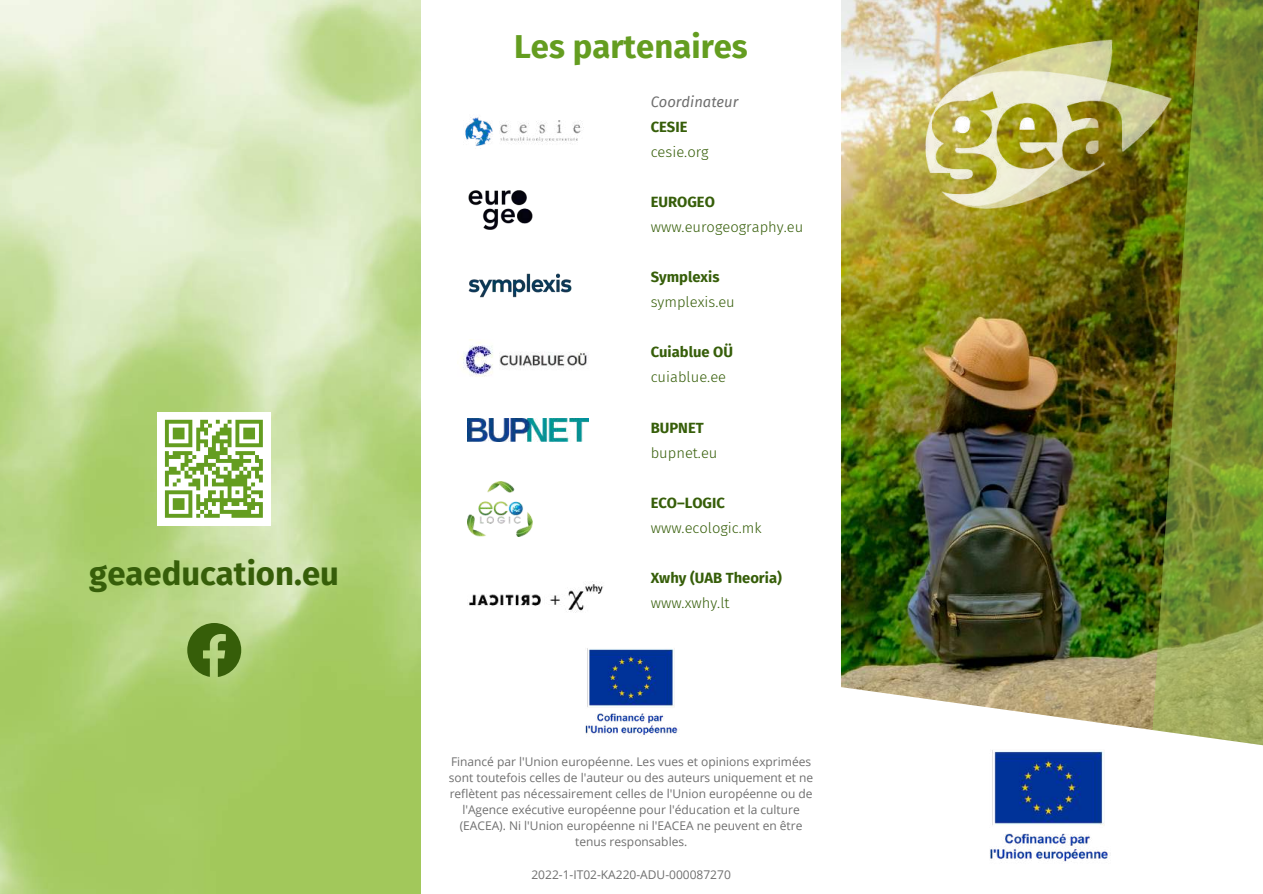
<style>
.page{position:relative;width:1263px;height:894px;background:#fff}
.page>*{position:absolute;margin:0;border:0;box-sizing:border-box;transform-origin:0 0}
.t1{font:700 32.85px "Fira Sans";color:#365e09}
.t2{font:700 32.85px "Fira Sans";color:#649d20}
.t3{font:300 14.7px "Fira Sans";color:#365e09}
.t4{font:700 14.7px "Fira Sans";color:#365e09}
.t5{font:italic 14.7px "Fira Sans";color:#6f6f6f}
.t6{font:12px/16px "Open Sans";color:#6f6f6f;text-align:center}
</style>
<div class="page">
<img style="left:841px;top:0;width:307px;height:560px">
<svg style="left:1148px;top:0;width:115px;height:560px;background:#6f8427"></svg>
<img style="left:893px;top:36px;width:311px;height:176px">
<img style="left:575px;top:560px;width:688px;height:186px">
<img style="left:0;top:0;width:421px;height:893px">
<div style="left:157px;top:412px;width:114px;height:113px;background:#fff"></div>
<svg style="left:165px;top:419px;width:98px;height:98px"></svg>
<svg style="left:204px;top:513px;width:16px;height:4px"></svg>
<hr style="left:232px;top:513px;width:31px;height:4px;background:#649d20">
<img style="left:461px;top:339px;width:126px;height:38px">
<img style="left:469px;top:581px;width:135px;height:31px">
<img style="left:468px;top:190px;width:65px;height:40px">
<img style="left:468px;top:481px;width:64px;height:55px">
<img style="left:468px;top:418px;width:120px;height:24px">
<img style="left:468px;top:273px;width:104px;height:25px">
<img style="left:465px;top:117px;width:119px;height:29px">
<svg style="left:187px;top:622px;width:54px;height:54px;background:#678b37"></svg>
<img style="left:984px;top:737px;width:129px;height:125px">
<img style="left:580px;top:638px;width:101px;height:106px">
<h1 class="t1" style="left:89px;top:553px;width:251px">geaeducation.eu</h1>
<h1 class="t2" style="left:514px;top:27px;width:235px">Les partenaires</h1>
<p class="t5" style="left:651px;top:93px;width:89px">Coordinateur</p>
<p class="t4" style="left:651px;top:118px;width:38px">CESIE</p>
<p class="t3" style="left:651px;top:143px;width:59px">cesie.org</p>
<p class="t4" style="left:651px;top:193px;width:66px">EUROGEO</p>
<p class="t3" style="left:651px;top:218px;width:154px">www.eurogeography.eu</p>
<p class="t4" style="left:651px;top:268px;width:70px">Symplexis</p>
<p class="t3" style="left:651px;top:293px;width:86px">symplexis.eu</p>
<p class="t4" style="left:651px;top:343px;width:84px">Cuiablue OÜ</p>
<p class="t3" style="left:651px;top:368px;width:77px">cuiablue.ee</p>
<p class="t4" style="left:651px;top:418px;width:55px">BUPNET</p>
<p class="t3" style="left:651px;top:443px;width:68px">bupnet.eu</p>
<p class="t4" style="left:651px;top:493px;width:76px">ECO–LOGIC</p>
<p class="t3" style="left:651px;top:518px;width:112px">www.ecologic.mk</p>
<p class="t4" style="left:651px;top:568px;width:133px">Xwhy (UAB Theoria)</p>
<p class="t3" style="left:651px;top:593px;width:80px">www.xwhy.lt</p>
<p class="t6" style="left:449px;top:753px;width:366px">Financé par l'Union européenne. Les vues et opinions exprimées sont toutefois celles de l'auteur ou des auteurs uniquement et ne reflètent pas nécessairement celles de l'Union européenne ou de l'Agence exécutive européenne pour l'éducation et la culture (EACEA). Ni l'Union européenne ni l'EACEA ne peuvent en être tenus responsables.</p>
<p class="t6" style="left:531px;top:865px;width:201px">2022-1-IT02-KA220-ADU-000087270</p>
</div>
